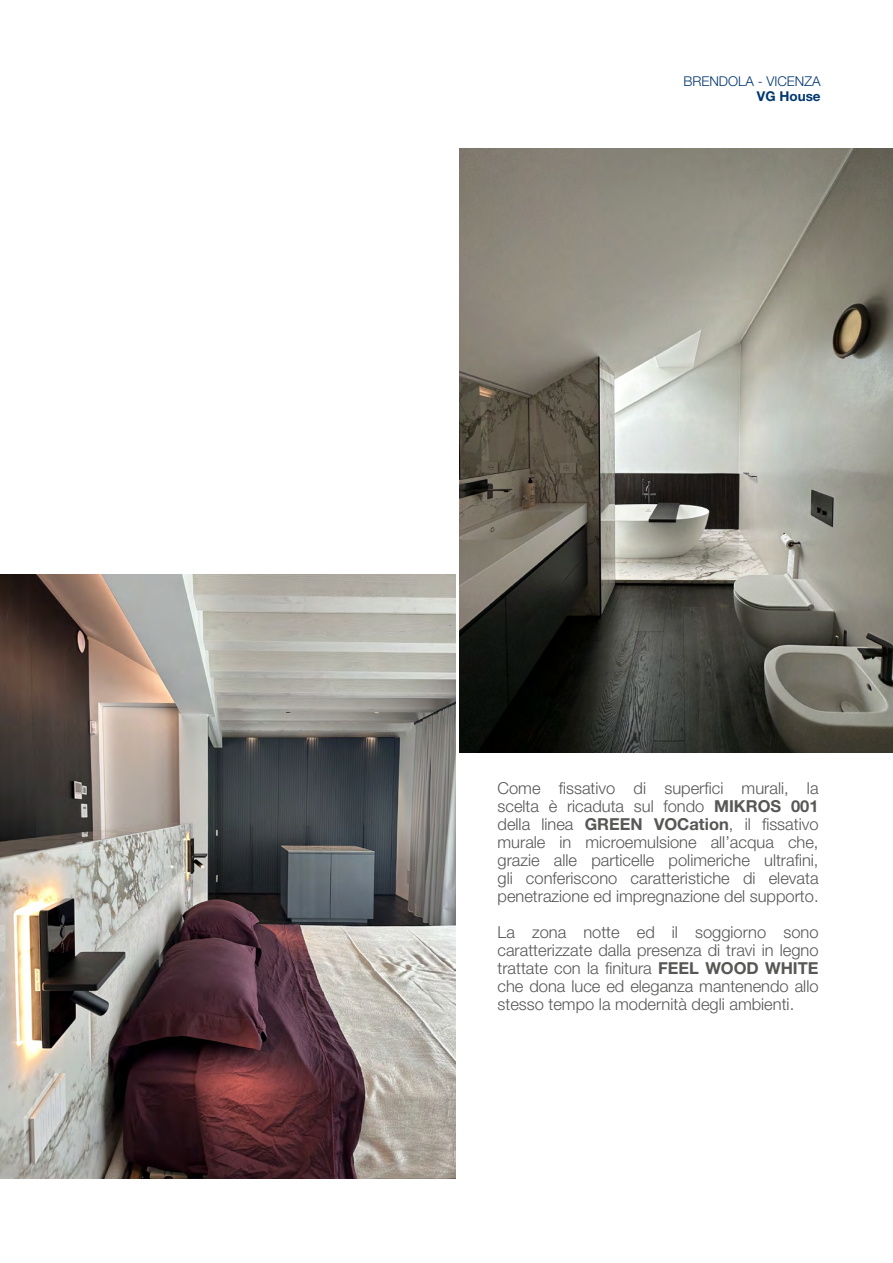
<style>
.page{position:relative;width:893px;height:1263px;background:#fff}
.page>*{position:absolute;margin:0;border:0;box-sizing:border-box;transform-origin:0 0}
.t1{font:300 16.5px/18px "Helvetica Neue LT Pro";color:#575756;text-align:justify}
.t2{font:300 13.5px "Helvetica Neue LT Pro";color:#003770}
.t3{font:700 13.5px "Helvetica Neue LT Pro";color:#003770}
.s1{font-weight:700}
</style>
<div class="page">
<img style="left:459px;top:148px;width:434px;height:605px">
<img style="left:0;top:574px;width:455px;height:604px">
<p class="t2" style="left:683px;top:73px;width:139px">BRENDOLA - VICENZA</p>
<p class="t3" style="left:757px;top:88px;width:65px">VG House</p>
<p class="t1" style="left:497px;top:779px;width:323px">Come fissativo di superfici murali, la scelta è ricaduta sul fondo <span class="s1">MIKROS 001 </span>della linea <span class="s1">GREEN VOCation</span>, il fissativo murale in microemulsione all’acqua che, grazie alle particelle polimeriche ultrafini, gli conferiscono caratteristiche di elevata penetrazione ed impregnazione del supporto.</p>
<p class="t1" style="left:497px;top:923px;width:323px">La zona notte ed il soggiorno sono caratterizzate dalla presenza di travi in legno trattate con la finitura <span class="s1">FEEL WOOD WHITE </span>che dona luce ed eleganza mantenendo allo stesso tempo la modernità degli ambienti.</p>
</div>
